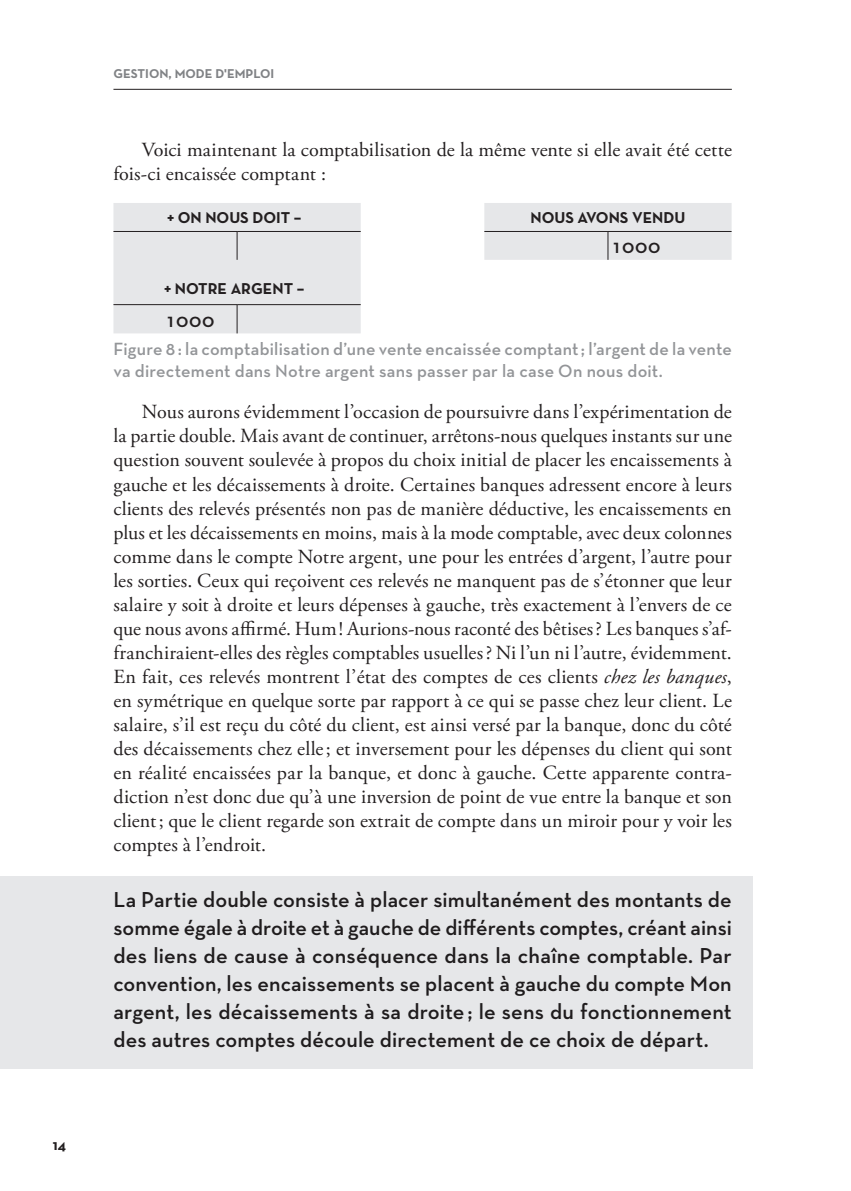
<style>
.page{position:relative;width:851px;height:1191px;background:#fff}
.page>*{position:absolute;margin:0;border:0;box-sizing:border-box;transform-origin:0 0}
.t1{font:600 22px/28px "Neutraface Text";letter-spacing:.005em;color:#231f20;text-align:justify}
.t2{font:20px/24px "Adobe Garamond Pro";letter-spacing:.005em;color:#231f20}
.t3{font:600 20px "Neutraface Text";color:#231f20}
.t4{font:600 18px/22px "Neutraface Text";letter-spacing:.01em;color:#939598}
.t5{font:700 16px "Neutraface Text";color:#231f20}
.t6{font:700 15px "Neutraface Text";color:#231f20}
.t7{font:700 13px "Neutraface Text";color:#808285}
.s1{font-style:italic}
</style>
<div class="page">
<svg style="left:113px;top:203px;width:618px;height:130px;fill:#e6e7e9"></svg>
<hr style="left:608px;top:231px;width:123px;height:1px;background:#231f20">
<hr style="left:237px;top:231px;width:123px;height:1px;background:#231f20">
<hr style="left:113px;top:231px;width:124px;height:1px;background:#231f20">
<svg style="left:237px;top:232px;width:1px;height:28px"></svg>
<hr style="left:484px;top:231px;width:124px;height:1px;background:#231f20">
<svg style="left:607px;top:232px;width:1px;height:28px"></svg>
<hr style="left:237px;top:304px;width:123px;height:1px;background:#231f20">
<hr style="left:113px;top:304px;width:124px;height:1px;background:#231f20">
<svg style="left:237px;top:305px;width:1px;height:28px"></svg>
<div style="left:0;top:876px;width:753px;height:193px;background:#e6e7e9"></div>
<hr style="left:113px;top:89px;width:618px;height:1px;background:#231f20">
<p class="t6" style="left:53px;top:1135px;width:15px">14</p>
<p class="t7" style="left:113px;top:65px;width:162px">GESTION, MODE D'EMPLOI</p>
<p class="t2" style="left:113px;top:139px;width:620px;text-indent:28px">Voici maintenant la comptabilisation de la même vente si elle avait été cette fois-ci encaissée comptant :</p>
<p class="t5" style="left:167px;top:208px;width:136px">+ ON NOUS DOIT –</p>
<p class="t5" style="left:530px;top:208px;width:156px">NOUS AVONS VENDU</p>
<p class="t3" style="left:613px;top:234px;width:48px">1000</p>
<p class="t5" style="left:164px;top:278px;width:142px">+ NOTRE ARGENT –</p>
<p class="t3" style="left:167px;top:307px;width:48px">1000</p>
<p class="t4" style="left:113px;top:338px;width:619px">Figure 8 : la comptabilisation d’une vente encaissée comptant; l’argent de la vente va directement dans Notre argent sans passer par la case On nous doit.</p>
<p class="t2" style="left:113px;top:401px;width:620px;text-align:justify;text-indent:28px">Nous aurons évidemment l’occasion de poursuivre dans l’expérimentation de la partie double. Mais avant de continuer, arrêtons-nous quelques instants sur une question souvent soulevée à propos du choix initial de placer les encaissements à gauche et les décaissements à droite. Certaines banques adressent encore à leurs clients des relevés présentés non pas de manière déductive, les encaissements en plus et les décaissements en moins, mais à la mode comptable, avec deux colonnes comme dans le compte Notre argent, une pour les entrées d’argent, l’autre pour les sorties. Ceux qui reçoivent ces relevés ne manquent pas de s’étonner que leur salaire y soit à droite et leurs dépenses à gauche, très exactement à l’envers de ce que nous avons affirmé. Hum! Aurions-nous raconté des bêtises? Les banques s’af&shy;franchiraient-elles des règles comptables usuelles? Ni l’un ni l’autre, évidemment.<br>En fait, ces relevés montrent l’état des comptes de ces clients <span class="s1">chez les banques</span>, en symétrique en quelque sorte par rapport à ce qui se passe chez leur client. Le salaire, s’il est reçu du côté du client, est ainsi versé par la banque, donc du côté des décaissements chez elle; et inversement pour les dépenses du client qui sont en réalité encaissées par la banque, et donc à gauche. Cette apparente contra&shy;diction n’est donc due qu’à une inversion de point de vue entre la banque et son client; que le client regarde son extrait de compte dans un miroir pour y voir les comptes à l’endroit.</p>
<p class="t1" style="left:113px;top:885px;width:620px">La Partie double consiste à placer simultanément des montants de somme égale à droite et à gauche de différents comptes, créant ainsi des liens de cause à conséquence dans la chaîne comptable. Par convention, les encaissements se placent à gauche du compte Mon argent, les décaissements à sa droite ; le sens du fonctionnement des autres comptes découle directement de ce choix de départ.</p>
</div>
